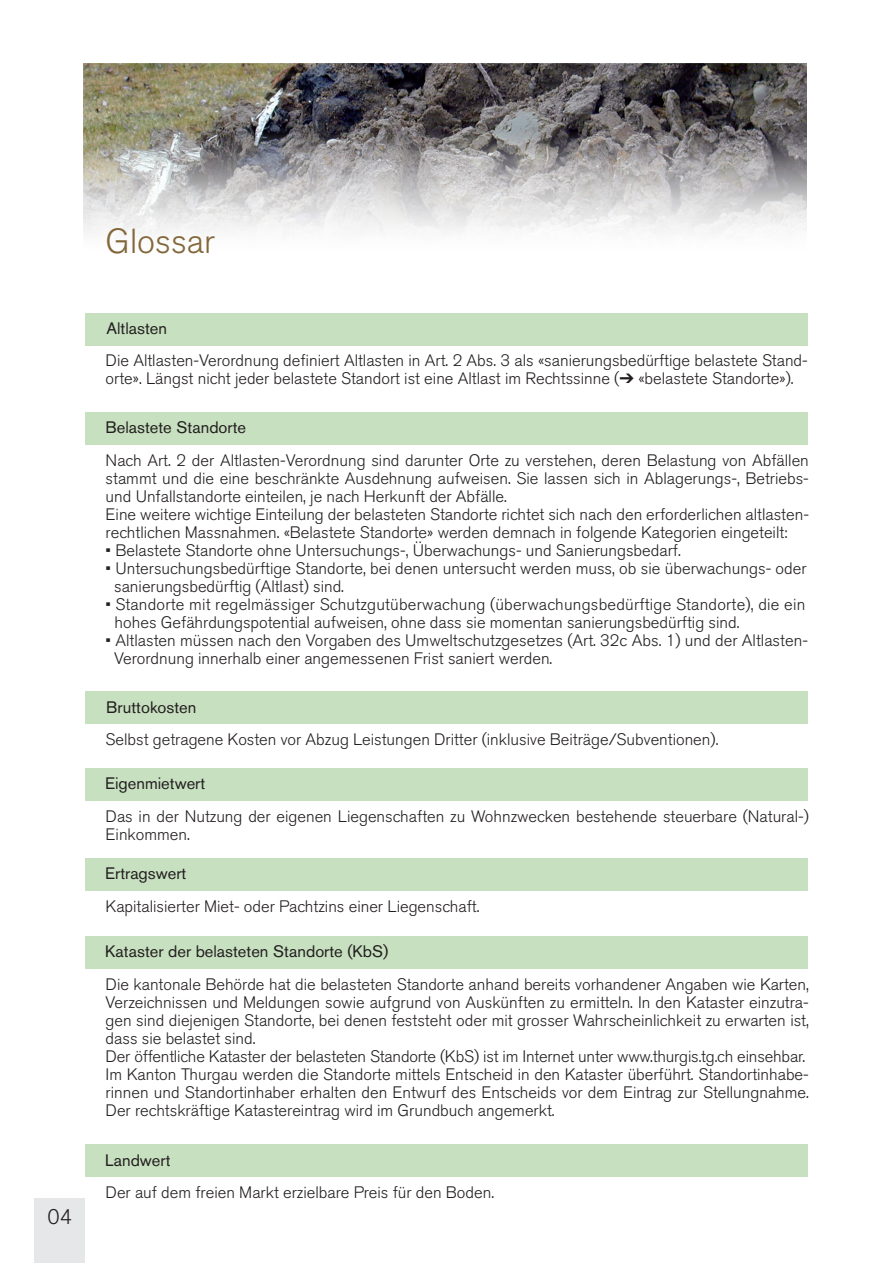
<style>
.page{position:relative;width:893px;height:1263px;background:#fff}
.page>*{position:absolute;margin:0;border:0;box-sizing:border-box;transform-origin:0 0}
.t1{font:300 34.5px "Akzidenz Grotesk BQ";color:#82673a}
.t2{font:300 21px "Akzidenz Grotesk BQ";color:#231f20}
.t3{font:300 16.5px/18px "Akzidenz Grotesk BQ";color:#231f20}
.t4{font:16.5px "Akzidenz Grotesk BQ";color:#231f20}
</style>
<div class="page">
<div style="left:35px;top:1199px;width:50px;height:64px;background:#e6e7e9"></div>
<img style="left:84px;top:64px;width:723px;height:169px">
<div style="left:85px;top:313px;width:723px;height:32px;background:#c7e0bf"></div>
<div style="left:85px;top:412px;width:723px;height:33px;background:#c7e0bf"></div>
<div style="left:85px;top:691px;width:722px;height:33px;background:#c7e0bf"></div>
<div style="left:85px;top:768px;width:722px;height:33px;background:#c7e0bf"></div>
<div style="left:85px;top:858px;width:722px;height:33px;background:#c7e0bf"></div>
<div style="left:85px;top:936px;width:722px;height:33px;background:#c7e0bf"></div>
<div style="left:85px;top:1144px;width:722px;height:33px;background:#c7e0bf"></div>
<p class="t2" style="left:48px;top:1205px;width:26px">04</p>
<h1 class="t1" style="left:106px;top:222px;width:111px">Glossar</h1>
<p class="t4" style="left:107px;top:318px;width:62px">Altlasten</p>
<p class="t3" style="left:106px;top:352px;width:704px">Die Altlasten-Verordnung definiert Altlasten in Art. 2 Abs. 3 als «sanierungsbedürftige belastete Stand&shy;orte». Längst nicht jeder belastete Standort ist eine Altlast im Rechtssinne (➔ «belastete Standorte»).</p>
<p class="t4" style="left:105px;top:418px;width:142px">Belastete Standorte</p>
<p class="t3" style="left:106px;top:451px;width:705px">Nach Art. 2 der Altlasten-Verordnung sind darunter Orte zu verstehen, deren Belastung von Abfällen stammt und die eine beschränkte Ausdehnung aufweisen. Sie lassen sich in Ablagerungs-, Betriebs&shy;und Unfallstandorte einteilen, je nach Herkunft der Abfälle.<br>Eine weitere wichtige Einteilung der belasteten Standorte richtet sich nach den erforderlichen altlasten&shy;rechtlichen Massnahmen. «Belastete Standorte» werden demnach in folgende Kategorien eingeteilt:</p>
<p class="t3" style="left:106px;top:541px;width:577px">• Belastete Standorte ohne Untersuchungs-, Überwachungs- und Sanierungsbedarf.</p>
<p class="t3" style="left:114px;top:559px;width:694px;text-indent:-9px">• Untersuchungsbedürftige Standorte, bei denen untersucht werden muss, ob sie überwachungs- oder sanierungsbedürftig (Altlast) sind.</p>
<p class="t3" style="left:114px;top:595px;width:692px;text-indent:-9px">• Standorte mit regelmässiger Schutzgutüberwachung (überwachungsbedürftige Standorte), die ein hohes Gefährdungspotential aufweisen, ohne dass sie momentan sanierungsbedürftig sind.</p>
<p class="t3" style="left:114px;top:631px;width:695px;text-indent:-9px">• Altlasten müssen nach den Vorgaben des Umweltschutzgesetzes (Art. 32c Abs. 1) und der Altlasten-<br>Verordnung innerhalb einer angemessenen Frist saniert werden.</p>
<p class="t4" style="left:106px;top:697px;width:92px">Bruttokosten</p>
<p class="t3" style="left:106px;top:731px;width:614px">Selbst getragene Kosten vor Abzug Leistungen Dritter (inklusive Beiträge/Subventionen).</p>
<p class="t4" style="left:105px;top:774px;width:102px">Eigenmietwert</p>
<p class="t3" style="left:106px;top:807px;width:705px">Das in der Nutzung der eigenen Liegenschaften zu Wohnzwecken bestehende steuerbare (Natural-)<br>Einkommen.</p>
<p class="t4" style="left:105px;top:864px;width:83px">Ertragswert</p>
<p class="t3" style="left:106px;top:897px;width:375px">Kapitalisierter Miet- oder Pachtzins einer Liegenschaft.</p>
<p class="t4" style="left:105px;top:941px;width:285px">Kataster der belasteten Standorte (KbS)</p>
<p class="t3" style="left:106px;top:975px;width:705px">Die kantonale Behörde hat die belasteten Standorte anhand bereits vorhandener Angaben wie Karten, Verzeichnissen und Meldungen sowie aufgrund von Auskünften zu ermitteln. In den Kataster einzutra&shy;gen sind diejenigen Standorte, bei denen feststeht oder mit grosser Wahrscheinlichkeit zu erwarten ist, dass sie belastet sind.<br>Der öffentliche Kataster der belasteten Standorte (KbS) ist im Internet unter www.thurgis.tg.ch einsehbar.<br>Im Kanton Thurgau werden die Standorte mittels Entscheid in den Kataster überführt. Standortinhabe&shy;rinnen und Standortinhaber erhalten den Entwurf des Entscheids vor dem Eintrag zur Stellungnahme.<br>Der rechtskräftige Katastereintrag wird im Grundbuch angemerkt.</p>
<p class="t4" style="left:105px;top:1150px;width:67px">Landwert</p>
<p class="t3" style="left:106px;top:1184px;width:390px">Der auf dem freien Markt erzielbare Preis für den Boden.</p>
</div>
